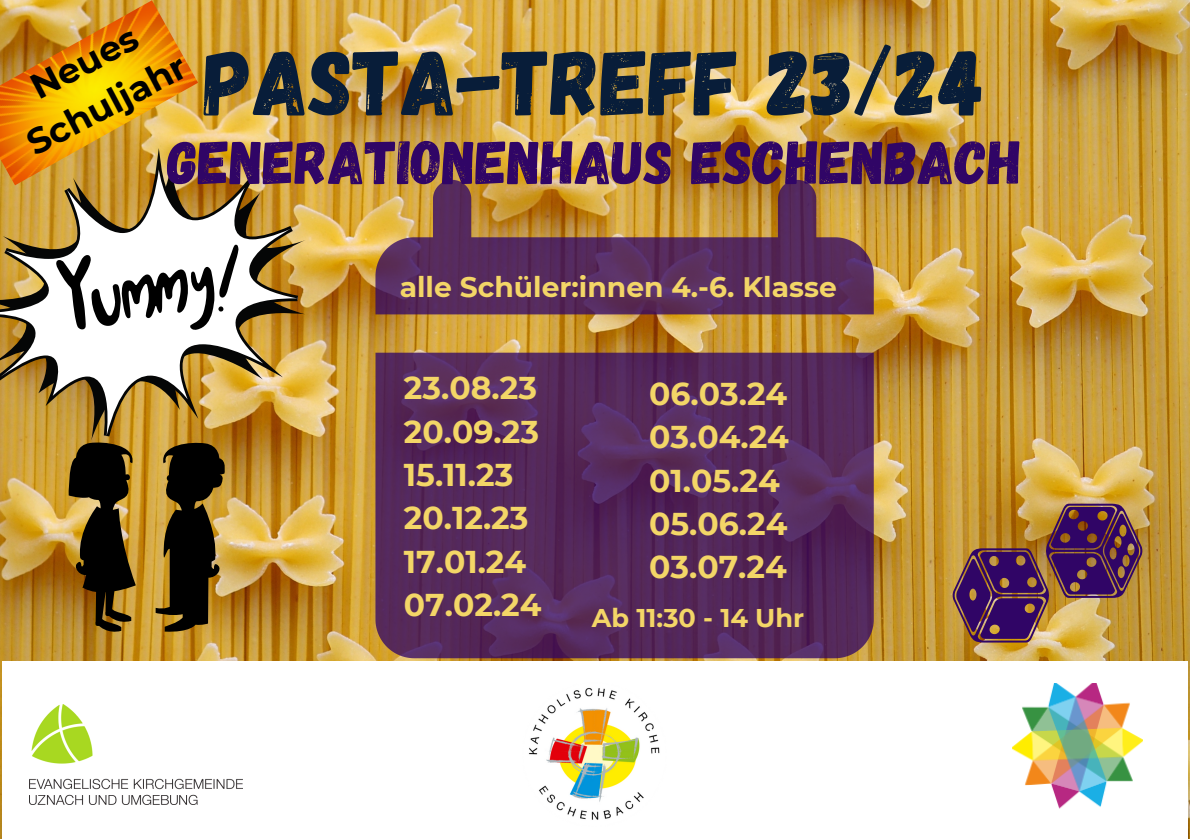
<style>
.page{position:relative;width:1190px;height:839px;background:#fff}
.page>*{position:absolute;margin:0;border:0;box-sizing:border-box;transform-origin:0 0}
.t1{font:92.2px "Gagalin";color:#081d39}
.t2{font:61.2px "Gagalin";color:#300566}
.t3{font:700 35.4px "Montserrat";color:#000}
.t4{font:700 31.4px "Montserrat";color:#f3d667}
.t5{font:700 28.2px "Montserrat";color:#f3d667}
.t6{font:700 25.6px "Montserrat";color:#f3d667}
</style>
<div class="page">
<img style="left:0;top:0;width:1190px;height:838px">
<svg style="left:68px;top:441px;width:68px;height:193px;background:#574219"></svg>
<svg style="left:156px;top:441px;width:71px;height:191px;background:#54421a"></svg>
<svg style="left:0;top:165px;width:305px;height:275px;background:#ce9d3c"></svg>
<svg style="left:0;top:148px;width:298px;height:288px"></svg>
<svg style="left:56px;top:244px;width:182px;height:86px"></svg>
<img style="left:952px;top:503px;width:191px;height:139px">
<div style="left:2px;top:661px;width:1186px;height:177px;background:#fff"></div>
<img style="left:30px;top:704px;width:213px;height:100px">
<img style="left:528px;top:687px;width:132px;height:133px">
<img style="left:1012px;top:683px;width:131px;height:126px">
<svg style="left:375px;top:352px;width:499px;height:306px;background:#55295a"></svg>
<svg style="left:375px;top:180px;width:499px;height:134px;background:#82544f"></svg>
<img style="left:0;top:0;width:198px;height:185px">
<p class="t3" style="left:23px;top:70px;width:118px;rotate:-28deg">Neues</p>
<p class="t1" style="left:204px;top:23px;width:782px">PASTA-TREFF 23/24</p>
<p class="t2" style="left:168px;top:123px;width:856px">GENERATIONENHAUS ESCHENBACH</p>
<p class="t3" style="left:19px;top:126px;width:176px;rotate:-28deg">Schuljahr</p>
<p class="t5" style="left:400px;top:269px;width:439px">alle Schüler:innen 4.-6. Klasse</p>
<p class="t4" style="left:404px;top:369px;width:135px">23.08.23</p>
<p class="t4" style="left:404px;top:412px;width:137px">20.09.23</p>
<p class="t4" style="left:404px;top:455px;width:111px">15.11.23</p>
<p class="t4" style="left:404px;top:499px;width:126px">20.12.23</p>
<p class="t4" style="left:404px;top:542px;width:124px">17.01.24</p>
<p class="t4" style="left:404px;top:585px;width:139px">07.02.24</p>
<p class="t4" style="left:649px;top:374px;width:140px">06.03.24</p>
<p class="t4" style="left:649px;top:418px;width:141px">03.04.24</p>
<p class="t4" style="left:649px;top:461px;width:132px">01.05.24</p>
<p class="t4" style="left:649px;top:504px;width:140px">05.06.24</p>
<p class="t4" style="left:649px;top:548px;width:139px">03.07.24</p>
<p class="t6" style="left:592px;top:602px;width:214px">Ab 11:30 - 14 Uhr</p>
</div>
